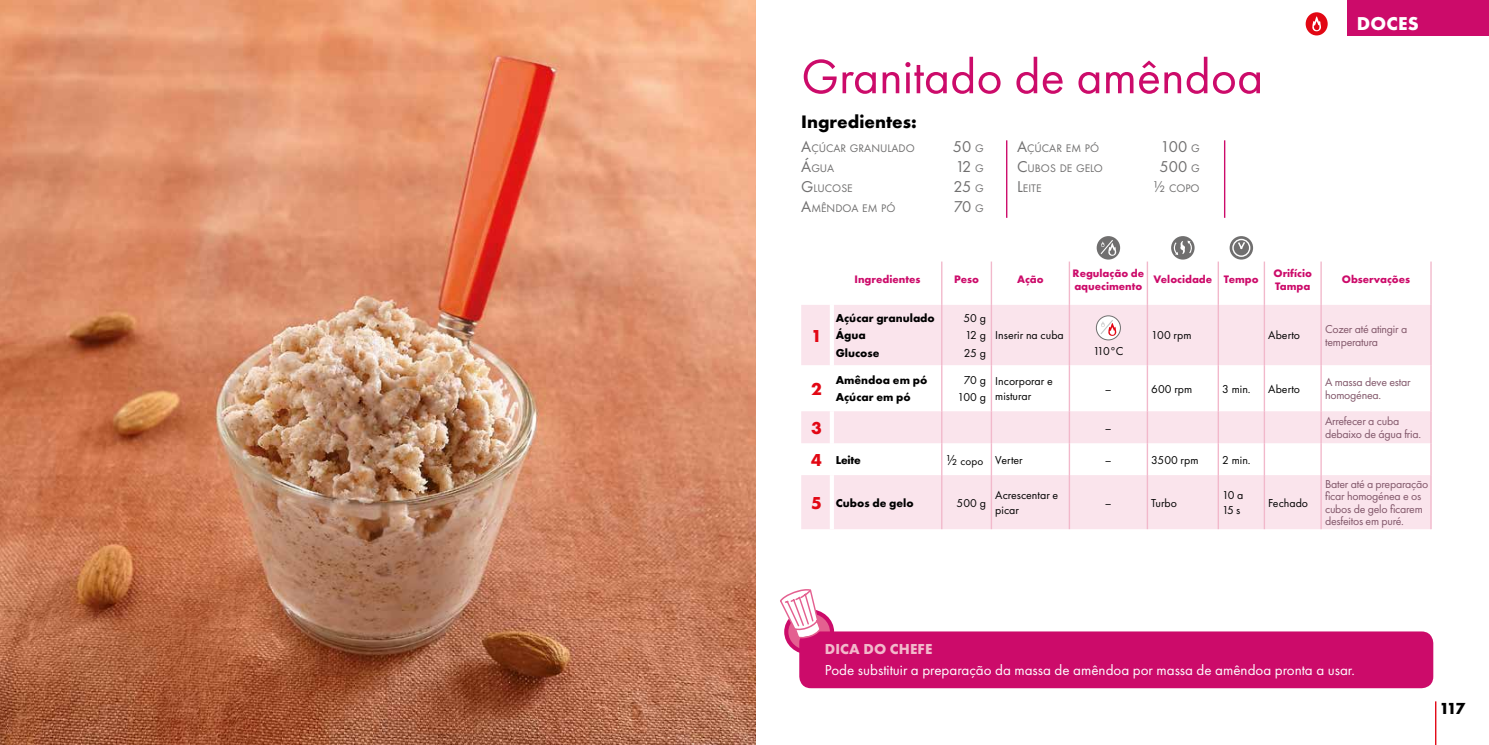
<style>
.page{position:relative;width:1489px;height:745px;background:#fff}
.page>*{position:absolute;margin:0;border:0;box-sizing:border-box;transform-origin:0 0}
.t1{font:50px "Futura New";color:#cc0b6a}
.t2{font:700 19.38px "Futura New";letter-spacing:.01em;color:#fff}
.t3{font:700 18.75px "Futura New";color:#000}
.t4{font:700 18px "Futura New";color:#e20714}
.t5{font:700 16.62px "Futura New";color:#000}
.t6{font:16.25px "Futura New";letter-spacing:-.02em;color:#706f6f}
.t7{font:15px "Futura New";color:#fff}
.t8{font:700 15px "Futura New";letter-spacing:.01em;color:#f2b8cb}
.t9{font:11.88px/12.5px "Futura New";letter-spacing:-.02em;color:#815669}
.t10{font:11.88px/17.8px "Futura New";color:#000}
.t11{font:700 11.88px/17.8px "Futura New";color:#000}
.t12{font:11.38px "Futura New";color:#706f6f}
.t13{font:700 11.25px/13.5px "Futura New";color:#cc0b6a}
.s1{font-size:16.25px}
.s2{font-size:11.38px}
.s3{font-size:18px;color:#e20714}
.s4{font-size:15px}
</style>
<div class="page">
<img style="left:0;top:0;width:755px;height:744px">
<hr style="left:1434px;top:701px;width:2px;height:43px;background:#e20714">
<svg style="left:801px;top:304px;width:629px;height:225px;fill:#fae4ec"></svg>
<svg style="left:829px;top:304px;width:4px;height:61px"></svg>
<hr style="left:829px;top:365px;width:4px;height:46px;background:#fff">
<svg style="left:829px;top:411px;width:4px;height:32px"></svg>
<hr style="left:829px;top:443px;width:4px;height:32px;background:#fff">
<svg style="left:829px;top:475px;width:4px;height:54px"></svg>
<hr style="left:941px;top:261px;width:1px;height:36px;background:#f2b8cb">
<hr style="left:990px;top:261px;width:2px;height:36px;background:#f2b8cb">
<hr style="left:1068px;top:261px;width:2px;height:36px;background:#f2b8cb">
<hr style="left:1146px;top:261px;width:1px;height:36px;background:#f2b8cb">
<hr style="left:1217px;top:261px;width:1px;height:36px;background:#f2b8cb">
<hr style="left:1263px;top:261px;width:1px;height:36px;background:#f2b8cb">
<hr style="left:1320px;top:261px;width:1px;height:36px;background:#f2b8cb">
<hr style="left:1430px;top:261px;width:1px;height:36px;background:#f2b8cb">
<svg style="left:941px;top:297px;width:490px;height:7px"></svg>
<hr style="left:941px;top:304px;width:1px;height:61px;background:#f2b8cb">
<hr style="left:990px;top:304px;width:2px;height:61px;background:#f2b8cb">
<hr style="left:1068px;top:304px;width:2px;height:61px;background:#f2b8cb">
<hr style="left:1146px;top:304px;width:1px;height:61px;background:#f2b8cb">
<hr style="left:1217px;top:304px;width:1px;height:61px;background:#f2b8cb">
<hr style="left:1263px;top:304px;width:1px;height:61px;background:#f2b8cb">
<hr style="left:1320px;top:304px;width:1px;height:61px;background:#f2b8cb">
<hr style="left:1430px;top:304px;width:1px;height:61px;background:#f2b8cb">
<hr style="left:941px;top:365px;width:1px;height:46px;background:#f2b8cb">
<hr style="left:990px;top:365px;width:2px;height:46px;background:#f2b8cb">
<hr style="left:1068px;top:365px;width:2px;height:46px;background:#f2b8cb">
<hr style="left:1146px;top:365px;width:1px;height:46px;background:#f2b8cb">
<hr style="left:1217px;top:365px;width:1px;height:46px;background:#f2b8cb">
<hr style="left:1263px;top:365px;width:1px;height:46px;background:#f2b8cb">
<hr style="left:1320px;top:365px;width:1px;height:46px;background:#f2b8cb">
<hr style="left:1430px;top:365px;width:1px;height:46px;background:#f2b8cb">
<hr style="left:941px;top:411px;width:1px;height:32px;background:#f2b8cb">
<hr style="left:990px;top:411px;width:2px;height:32px;background:#f2b8cb">
<hr style="left:1068px;top:411px;width:2px;height:32px;background:#f2b8cb">
<hr style="left:1146px;top:411px;width:1px;height:32px;background:#f2b8cb">
<hr style="left:1217px;top:411px;width:1px;height:32px;background:#f2b8cb">
<hr style="left:1263px;top:411px;width:1px;height:32px;background:#f2b8cb">
<hr style="left:1320px;top:411px;width:1px;height:32px;background:#f2b8cb">
<hr style="left:1430px;top:411px;width:1px;height:32px;background:#f2b8cb">
<hr style="left:941px;top:443px;width:1px;height:32px;background:#f2b8cb">
<hr style="left:990px;top:443px;width:2px;height:32px;background:#f2b8cb">
<hr style="left:1068px;top:443px;width:2px;height:32px;background:#f2b8cb">
<hr style="left:1146px;top:443px;width:1px;height:32px;background:#f2b8cb">
<hr style="left:1217px;top:443px;width:1px;height:32px;background:#f2b8cb">
<hr style="left:1263px;top:443px;width:1px;height:32px;background:#f2b8cb">
<hr style="left:1320px;top:443px;width:1px;height:32px;background:#f2b8cb">
<hr style="left:1430px;top:443px;width:1px;height:32px;background:#f2b8cb">
<hr style="left:941px;top:475px;width:1px;height:54px;background:#f2b8cb">
<hr style="left:990px;top:475px;width:2px;height:54px;background:#f2b8cb">
<hr style="left:1068px;top:475px;width:2px;height:54px;background:#f2b8cb">
<hr style="left:1146px;top:475px;width:1px;height:54px;background:#f2b8cb">
<hr style="left:1217px;top:475px;width:1px;height:54px;background:#f2b8cb">
<hr style="left:1263px;top:475px;width:1px;height:54px;background:#f2b8cb">
<hr style="left:1320px;top:475px;width:1px;height:54px;background:#f2b8cb">
<hr style="left:1430px;top:475px;width:1px;height:54px;background:#f2b8cb">
<svg style="left:1096px;top:236px;width:24px;height:23px"></svg>
<svg style="left:1100px;top:241px;width:16px;height:16px"></svg>
<svg style="left:1100px;top:240px;width:12px;height:14px"></svg>
<svg style="left:1170px;top:236px;width:24px;height:23px"></svg>
<svg style="left:1173px;top:240px;width:18px;height:15px"></svg>
<svg style="left:1229px;top:236px;width:23px;height:23px"></svg>
<svg style="left:1232px;top:238px;width:18px;height:19px"></svg>
<svg style="left:1096px;top:315px;width:24px;height:25px"></svg>
<div style="left:1095px;top:315px;width:25px;height:25px;border:1px solid #706f6f;border-radius:50%"></div>
<svg style="left:1101px;top:321px;width:15px;height:16px"></svg>
<svg style="left:1100px;top:319px;width:12px;height:15px"></svg>
<svg style="left:786px;top:611px;width:46px;height:41px"></svg>
<div style="left:784px;top:608px;width:50px;height:46px;border:4px solid #cc0b6a;border-radius:50%"></div>
<div style="left:799px;top:631px;width:634px;height:56px;background:#cc0b6a;border-radius:12px"></div>
<div style="left:1346px;top:0;width:142px;height:35px;background:#cc0b6a"></div>
<svg style="left:780px;top:589px;width:41px;height:49px"></svg>
<hr style="left:1005px;top:140px;width:2px;height:78px;background:#cc0b6a">
<hr style="left:1223px;top:140px;width:2px;height:78px;background:#cc0b6a">
<div style="left:1305px;top:12px;width:22px;height:23px;background:#e20714;border-radius:50%"></div>
<svg style="left:1312px;top:16px;width:8px;height:16px"></svg>
<h1 class="t1" style="left:801px;top:47px;width:463px">Granitado de amêndoa</h1>
<h3 class="t3" style="left:801px;top:109px;width:117px">Ingredientes:</h3>
<p class="t12" style="left:801px;top:141px;width:115px"><span class="s1">A</span>ÇÚCAR GRANULADO</p>
<h3 class="t6" style="left:952px;top:137px;width:32px">50 <span class="s2">G</span></h3>
<p class="t12" style="left:801px;top:161px;width:35px"><span class="s1">Á</span>GUA</p>
<h3 class="t6" style="left:955px;top:157px;width:30px">12 <span class="s2">G</span></h3>
<p class="t12" style="left:801px;top:181px;width:53px"><span class="s1">G</span>LUCOSE</p>
<h3 class="t6" style="left:953px;top:177px;width:32px">25 <span class="s2">G</span></h3>
<p class="t12" style="left:801px;top:201px;width:88px"><span class="s1">A</span>MÊNDOA EM PÓ</p>
<h3 class="t6" style="left:953px;top:197px;width:32px">70 <span class="s2">G</span></h3>
<p class="t12" style="left:1017px;top:141px;width:76px"><span class="s1">A</span>ÇÚCAR EM PÓ</p>
<h3 class="t6" style="left:1160px;top:137px;width:41px">100 <span class="s2">G</span></h3>
<p class="t12" style="left:1017px;top:161px;width:87px"><span class="s1">C</span>UBOS DE GELO</p>
<h3 class="t6" style="left:1159px;top:157px;width:42px">500 <span class="s2">G</span></h3>
<p class="t12" style="left:1017px;top:181px;width:26px"><span class="s1">L</span>EITE</p>
<p class="t12" style="left:1152px;top:181px;width:48px"><span class="s1">½</span> COPO</p>
<h2 class="t2" style="left:1356px;top:11px;width:63px">DOCES</h2>
<h3 class="t4" style="left:811px;top:324px;width:12px">1</h3>
<p class="t13" style="left:854px;top:272px;width:67px">Ingredientes</p>
<p class="t13" style="left:954px;top:272px;width:26px">Peso</p>
<p class="t13" style="left:1017px;top:272px;width:28px">Ação</p>
<p class="t13" style="left:1072px;top:266px;width:73px">Regulação de aquecimento</p>
<p class="t13" style="left:1153px;top:272px;width:107px">Velocidade Tempo</p>
<p class="t13" style="left:1273px;top:266px;width:40px">Orifício<br>Tampa</p>
<p class="t13" style="left:1341px;top:272px;width:70px">Observações</p>
<p class="t11" style="left:835px;top:308px;width:101px">Açúcar granulado<br>Água<br>Glucose</p>
<p class="t10" style="left:963px;top:308px;width:24px;text-align:justify">50 g 12 g 25 g</p>
<p class="t10" style="left:995px;top:326px;width:70px">Inserir na cuba</p>
<p class="t10" style="left:1093px;top:341px;width:32px">110°C</p>
<p class="t10" style="left:1151px;top:326px;width:42px">100 rpm</p>
<p class="t10" style="left:1268px;top:326px;width:33px">Aberto</p>
<p class="t9" style="left:1324px;top:322px;width:84px">Cozer até atingir a temperatura</p>
<h3 class="t4" style="left:811px;top:377px;width:12px">2</h3>
<p class="t11" style="left:835px;top:370px;width:93px">Amêndoa em pó<br>Açúcar em pó</p>
<p class="t10" style="left:957px;top:370px;width:30px;text-align:center">70 g<br>100 g</p>
<p class="t10" style="left:995px;top:374px;width:59px;line-height:14.2px">Incorporar e misturar</p>
<p class="t10" style="left:1151px;top:379px;width:42px">600 rpm</p>
<p class="t10" style="left:1222px;top:379px;width:30px">3 min.</p>
<p class="t10" style="left:1268px;top:379px;width:33px">Aberto</p>
<p class="t9" style="left:1324px;top:376px;width:87px">A massa deve estar homogénea.</p>
<h3 class="t4" style="left:811px;top:416px;width:12px">3</h3>
<p class="t9" style="left:1324px;top:415px;width:98px">Arrefecer a cuba debaixo de água fria.</p>
<p class="t11" style="left:811px;top:450px;width:51px"><span class="s3">4</span> Leite</p>
<p class="t10" style="left:945px;top:450px;width:79px"><span class="s4">½</span> <sub>copo</sub> Verter</p>
<p class="t10" style="left:1151px;top:450px;width:49px">3500 rpm</p>
<p class="t10" style="left:1222px;top:450px;width:30px">2 min.</p>
<p class="t11" style="left:811px;top:493px;width:104px"><span class="s3">5</span> Cubos de gelo</p>
<p class="t10" style="left:956px;top:493px;width:31px">500 g</p>
<p class="t10" style="left:995px;top:488px;width:64px;line-height:14.2px">Acrescentar e picar</p>
<p class="t10" style="left:1151px;top:493px;width:27px">Turbo</p>
<p class="t10" style="left:1222px;top:488px;width:23px;line-height:14.2px">10 a<br>15 s</p>
<p class="t10" style="left:1268px;top:493px;width:41px">Fechado</p>
<p class="t9" style="left:1324px;top:477px;width:105px">Bater até a preparação ficar homogénea e os cubos de gelo ficarem desfeitos em puré.</p>
<p class="t8" style="left:824px;top:638px;width:109px">DICA DO CHEFE</p>
<p class="t7" style="left:824px;top:661px;width:532px">Pode substituir a preparação da massa de amêndoa por massa de amêndoa pronta a usar.</p>
<h3 class="t5" style="left:1439px;top:696px;width:27px">117</h3>
</div>
